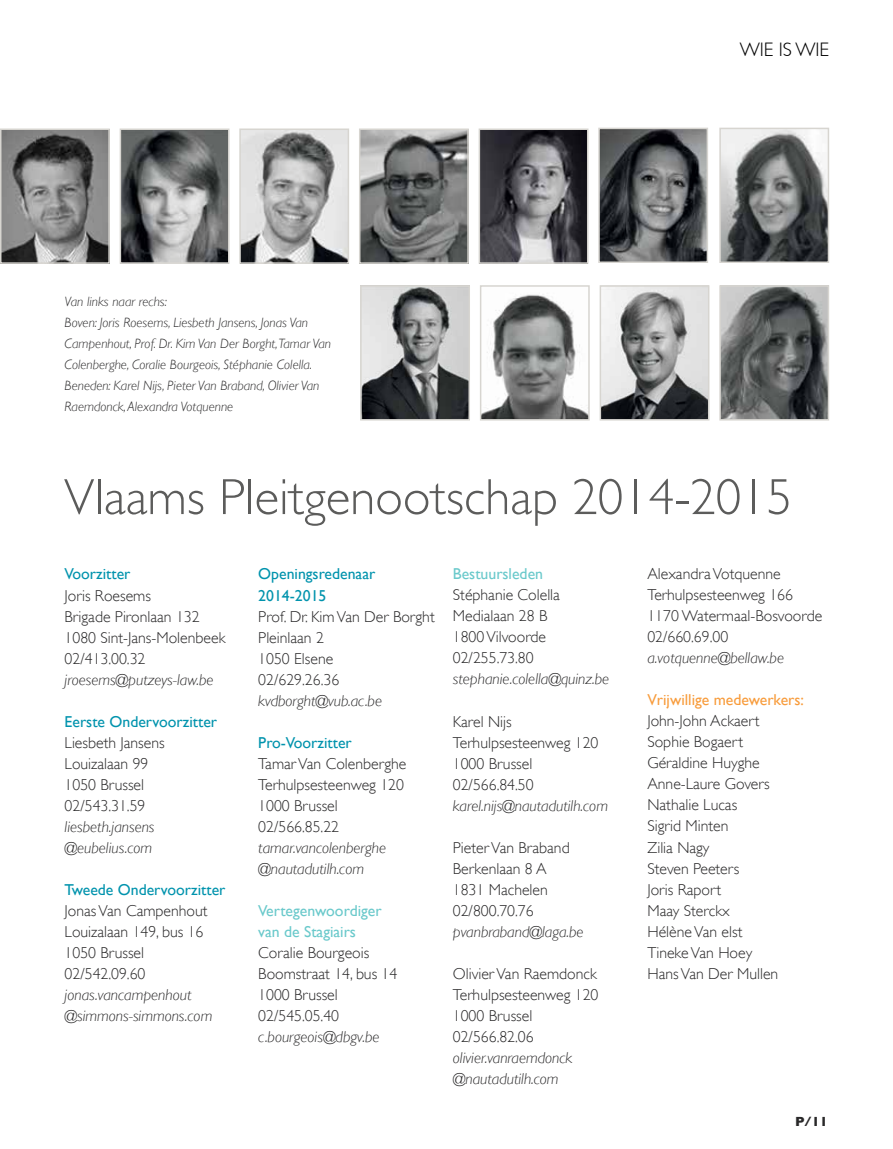
<style>
.page{position:relative;width:893px;height:1149px;background:#fff}
.page>*{position:absolute;margin:0;border:0;box-sizing:border-box;transform-origin:0 0}
.t1{font:300 51px "Gill Sans";color:#5c5c5b}
.t2{font:300 19.5px "Gill Sans";color:#000}
.t3{font:300 15.75px/21px "Gill Sans";color:#292829}
.t4{font:italic 300 15.75px/21px "Gill Sans";color:#292829}
.t5{font:15.75px/21px "Gill Sans";color:#0093ad}
.t6{font:15.75px/21px "Gill Sans";color:#6ac9cb}
.t7{font:15.75px "Gill Sans";color:#f89c3c}
.t8{font:italic 300 13.5px/21px "Gill Sans";color:#292829}
.t9{font:700 13.5px "Gill Sans";color:#292829}
</style>
<div class="page">
<img style="left:3px;top:131px;width:104px;height:130px">
<div style="left:0;top:128px;width:110px;height:136px;border:2px solid #d7d5d0"></div>
<img style="left:363px;top:288px;width:104px;height:129px">
<div style="left:360px;top:285px;width:110px;height:135px;border:2px solid #d7d5d0"></div>
<img style="left:123px;top:131px;width:103px;height:130px">
<div style="left:120px;top:128px;width:109px;height:136px;border:2px solid #d7d5d0"></div>
<img style="left:483px;top:294px;width:104px;height:123px">
<div style="left:480px;top:285px;width:110px;height:135px;border:2px solid #d7d5d0"></div>
<img style="left:242px;top:131px;width:104px;height:130px">
<div style="left:239px;top:128px;width:110px;height:136px;border:2px solid #d7d5d0"></div>
<img style="left:603px;top:288px;width:103px;height:129px">
<div style="left:600px;top:285px;width:109px;height:135px;border:2px solid #d7d5d0"></div>
<img style="left:362px;top:131px;width:104px;height:130px">
<div style="left:359px;top:128px;width:110px;height:136px;border:2px solid #d7d5d0"></div>
<img style="left:722px;top:288px;width:104px;height:129px">
<div style="left:719px;top:285px;width:110px;height:135px;border:2px solid #d7d5d0"></div>
<img style="left:482px;top:131px;width:103px;height:130px">
<div style="left:479px;top:128px;width:109px;height:136px;border:2px solid #d7d5d0"></div>
<img style="left:601px;top:131px;width:104px;height:129px">
<div style="left:598px;top:128px;width:110px;height:135px;border:2px solid #d7d5d0"></div>
<img style="left:722px;top:131px;width:104px;height:129px">
<div style="left:719px;top:128px;width:110px;height:135px;border:2px solid #d7d5d0"></div>
<p class="t8" style="left:65px;top:291px;width:268px">Van links naar rechs:<br>Boven: Joris Roesems, Liesbeth Jansens, Jonas Van Campenhout, Prof. Dr. Kim Van Der Borght, Tamar Van Colenberghe, Coralie Bourgeois, Stéphanie Colella.<br>Beneden: Karel Nijs, Pieter Van Braband, Olivier Van Raemdonck, Alexandra Votquenne</p>
<p class="t2" style="left:740px;top:34px;width:91px">Wie is wie</p>
<h1 class="t1" style="left:64px;top:457px;width:730px">Vlaams Pleitgenootschap 2014-2015</h1>
<p class="t5" style="left:65px;top:563px;width:67px">Voorzitter</p>
<p class="t3" style="left:65px;top:584px;width:162px">Joris Roesems<br>Brigade Pironlaan 132<br>1080 Sint-Jans-Molenbeek<br>02/413.00.32</p>
<p class="t4" style="left:65px;top:668px;width:150px">jroesems@putzeys-law.be</p>
<p class="t5" style="left:65px;top:710px;width:154px">Eerste Ondervoorzitter</p>
<p class="t3" style="left:65px;top:731px;width:102px">Liesbeth Jansens<br>Louizalaan 99<br>1050 Brussel<br>02/543.31.59</p>
<p class="t4" style="left:65px;top:815px;width:91px">liesbeth.jansens @eubelius.com</p>
<p class="t5" style="left:65px;top:878px;width:162px">Tweede Ondervoorzitter</p>
<p class="t3" style="left:65px;top:899px;width:145px">Jonas Van Campenhout<br>Louizalaan 149, bus 16<br>1050 Brussel<br>02/542.09.60</p>
<p class="t4" style="left:65px;top:983px;width:149px">jonas.vancampenhout @simmons-simmons.com</p>
<p class="t5" style="left:258px;top:563px;width:118px">Openingsredenaar<br>2014-2015</p>
<p class="t3" style="left:258px;top:605px;width:178px">Prof. Dr. Kim Van Der Borght<br>Pleinlaan 2<br>1050 Elsene<br>02/629.26.36</p>
<p class="t4" style="left:258px;top:689px;width:125px">kvdborght@vub.ac.be</p>
<p class="t5" style="left:258px;top:731px;width:95px">Pro-Voorzitter</p>
<p class="t3" style="left:258px;top:752px;width:149px">Tamar Van Colenberghe<br>Terhulpsesteenweg 120<br>1000 Brussel<br>02/566.85.22</p>
<p class="t4" style="left:258px;top:836px;width:129px">tamar.vancolenberghe @nautadutilh.com</p>
<p class="t6" style="left:258px;top:899px;width:125px">Vertegenwoordiger van de Stagiairs</p>
<p class="t3" style="left:258px;top:941px;width:141px">Coralie Bourgeois<br>Boomstraat 14, bus 14<br>1000 Brussel<br>02/545.05.40</p>
<p class="t4" style="left:258px;top:1025px;width:123px">c.bourgeois@dbgv.be</p>
<p class="t6" style="left:453px;top:563px;width:92px">Bestuursleden</p>
<p class="t3" style="left:453px;top:584px;width:109px">Stéphanie Colella<br>M edialaan 28 B<br>1800 Vilvoorde<br>02/255.73.80</p>
<p class="t4" style="left:453px;top:668px;width:158px">stephanie.colella@quinz.be</p>
<p class="t3" style="left:453px;top:710px;width:147px">Karel N ijs<br>Terhulpsesteenweg 120<br>1000 Brussel<br>02/566.84.50</p>
<p class="t4" style="left:453px;top:794px;width:157px">karel.nijs@nautadutilh.com</p>
<p class="t3" style="left:453px;top:835px;width:118px">Pieter Van Braband<br>Berkenlaan 8 A<br>1831 Machelen<br>02/800.70.76</p>
<p class="t4" style="left:453px;top:920px;width:132px">pvanbraband@laga.be</p>
<p class="t3" style="left:453px;top:961px;width:147px">Olivier Van Raemdonck<br>Terhulpsesteenweg 120<br>1000 Brussel<br>02/566.82.06</p>
<p class="t4" style="left:453px;top:1046px;width:121px">olivier.vanraemdonck @nautadutilh.com</p>
<p class="t3" style="left:647px;top:562px;width:176px">Alexandra Votquenne<br>Terhulpsesteenweg 166<br>1170 Watermaal-Bosvoorde<br>02/660.69.00</p>
<p class="t4" style="left:647px;top:647px;width:138px">a.votquenne@bellaw.be</p>
<p class="t7" style="left:647px;top:690px;width:158px">Vrijwillige medewerkers:</p>
<p class="t3" style="left:647px;top:709px;width:132px">John-John Ackaert<br>Sophie Bogaert<br>Géraldine H uyghe<br>Anne-Laure Govers<br>N athalie Lucas<br>Sigrid M inten<br>Zilia Nagy<br>Steven Peeters<br>Joris Raport<br>M aay Sterckx<br>Hélène Van elst<br>Tineke Van H oey<br>Hans Van Der M ullen</p>
<p class="t9" style="left:795px;top:1113px;width:34px">P/11</p>
</div>
